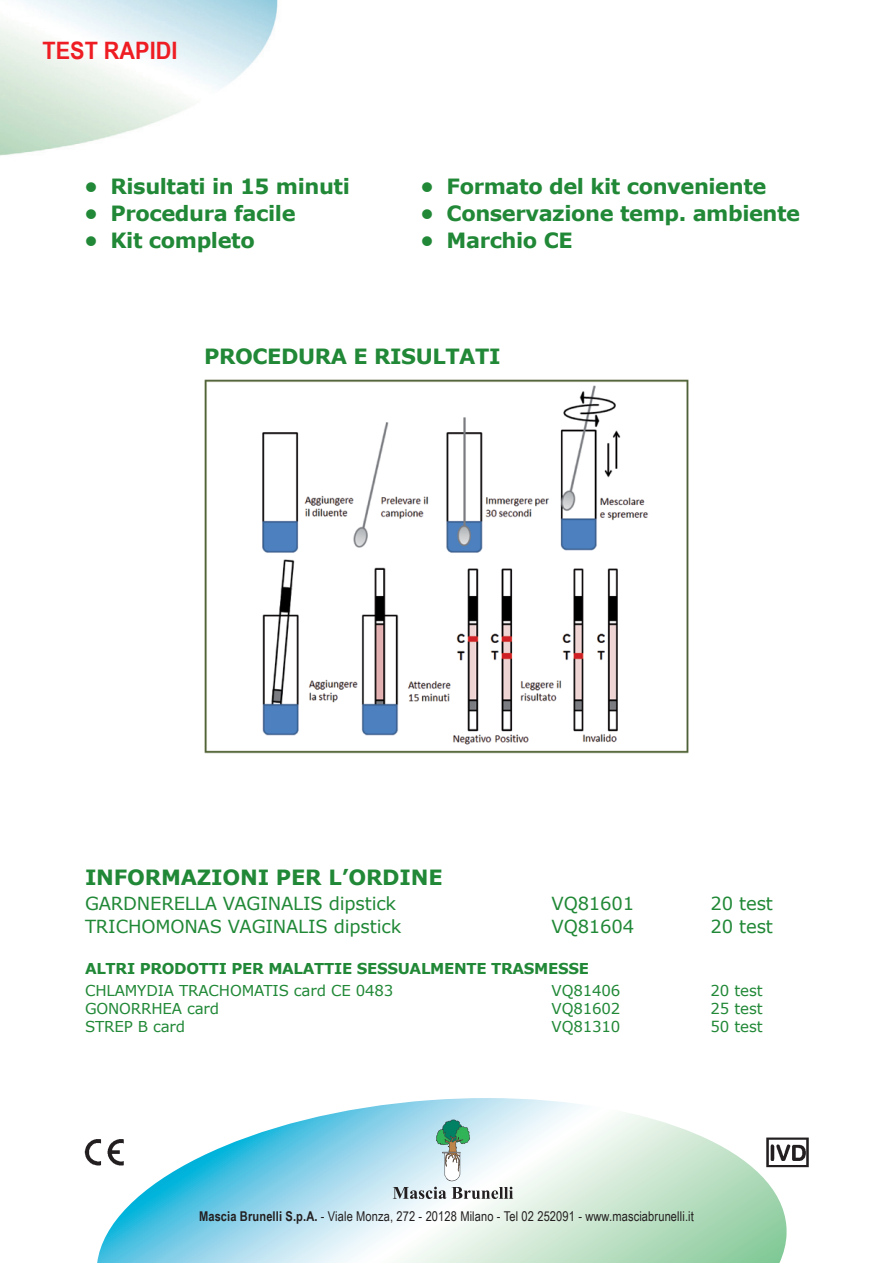
<style>
.page{position:relative;width:893px;height:1263px;background:#fff}
.page>*{position:absolute;margin:0;border:0;box-sizing:border-box;transform-origin:0 0}
.t1{font:700 24px "Arial Narrow";color:#ee1d23;scale:1.1 1}
.t2{font:700 21px "Verdana";letter-spacing:-.02em;color:#208836}
.t3{font:18px "Verdana";letter-spacing:-.01em;color:#208836}
.t4{font:15px "Verdana";letter-spacing:-.01em;color:#208836}
.t5{font:700 15px "Verdana";letter-spacing:-.02em;color:#208836}
.t6{font:13.5px "Arial Narrow";letter-spacing:.01em;color:#231f20}
.s1{font-weight:700}
</style>
<div class="page">
<svg style="left:97px;top:1098px;width:689px;height:165px"></svg>
<svg style="left:436px;top:1119px;width:34px;height:62px"></svg>
<svg style="left:393px;top:1187px;width:53px;height:12px"></svg>
<svg style="left:452px;top:1187px;width:61px;height:12px"></svg>
<img style="left:0;top:0;width:278px;height:156px">
<img style="left:204px;top:379px;width:485px;height:374px">
<img style="left:720px;top:1110px;width:89px;height:83px">
<img style="left:84px;top:1104px;width:63px;height:83px">
<p class="t1" style="left:43px;top:32px;width:124px">TEST RAPIDI</p>
<p class="t2" style="left:111px;top:172px;width:241px">Risultati in 15 minuti</p>
<p class="t2" style="left:447px;top:172px;width:321px">Formato del kit conveniente</p>
<p class="t2" style="left:111px;top:199px;width:187px">Procedura facile</p>
<p class="t2" style="left:447px;top:199px;width:355px">Conservazione temp. ambiente</p>
<p class="t2" style="left:111px;top:226px;width:146px">Kit completo</p>
<p class="t2" style="left:447px;top:226px;width:128px">Marchio CE</p>
<p class="t2" style="left:204px;top:343px;width:298px">PROCEDURA E RISULTATI</p>
<p class="t2" style="left:85px;top:864px;width:359px">INFORMAZIONI PER L’ORDINE</p>
<p class="t3" style="left:85px;top:892px;width:313px">GARDNERELLA VAGINALIS dipstick</p>
<p class="t3" style="left:552px;top:892px;width:84px">VQ81601</p>
<p class="t3" style="left:711px;top:892px;width:64px">20 test</p>
<p class="t3" style="left:85px;top:915px;width:318px">TRICHOMONAS VAGINALIS dipstick</p>
<p class="t3" style="left:552px;top:915px;width:84px">VQ81604</p>
<p class="t3" style="left:711px;top:915px;width:64px">20 test</p>
<p class="t5" style="left:85px;top:958px;width:506px">ALTRI PRODOTTI PER MALATTIE SESSUALMENTE TRASMESSE</p>
<p class="t4" style="left:85px;top:981px;width:310px">CHLAMYDIA TRACHOMATIS card CE 0483</p>
<p class="t4" style="left:552px;top:981px;width:70px">VQ81406</p>
<p class="t4" style="left:711px;top:981px;width:54px">20 test</p>
<p class="t4" style="left:85px;top:999px;width:136px">GONORRHEA card</p>
<p class="t4" style="left:552px;top:999px;width:70px">VQ81602</p>
<p class="t4" style="left:711px;top:999px;width:54px">25 test</p>
<p class="t4" style="left:85px;top:1017px;width:102px">STREP B card</p>
<p class="t4" style="left:552px;top:1017px;width:70px">VQ81310</p>
<p class="t4" style="left:711px;top:1017px;width:54px">50 test</p>
<p class="t6" style="left:199px;top:1206px;width:496px"><span class="s1">Mascia Brunelli S.p.A.</span> - Viale Monza, 272 - 20128 Milano - Tel 02 252091 - www.masciabrunelli.it</p>
</div>
